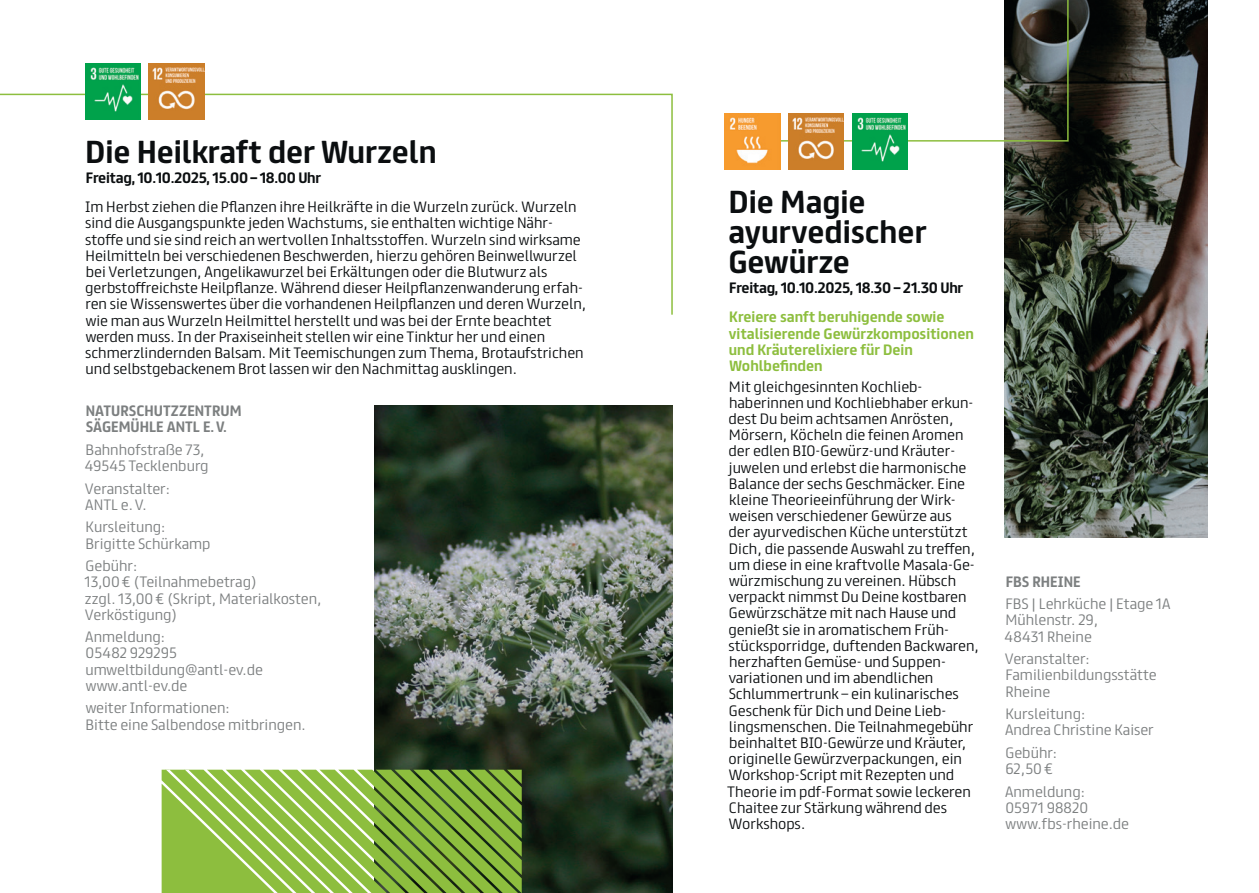
<style>
.page{position:relative;width:1259px;height:893px;background:#fff}
.page>*{position:absolute;margin:0;border:0;box-sizing:border-box;transform-origin:0 0}
.t1{font:700 28.5px/30px "FS Truman";color:#0b0e10}
.t2{font:300 13.5px/16.2px "FS Truman";color:#0b0e10}
.t3{font:300 13.5px/16.2px "FS Truman";color:#7c7f80}
.t4{font:700 13.5px/16.2px "FS Truman";color:#8dbe3e}
.t5{font:700 13.5px "FS Truman";letter-spacing:-.02em;color:#0b0e10}
.t6{font:700 13.5px/16.2px "FS Truman";color:#7c7f80}
</style>
<div class="page">
<img style="left:1005px;top:0;width:203px;height:538px">
<svg style="left:748px;top:0;width:321px;height:142px"></svg>
<svg style="left:0;top:93px;width:673px;height:222px"></svg>
<img style="left:85px;top:64px;width:55px;height:55px">
<img style="left:149px;top:64px;width:55px;height:55px">
<img style="left:725px;top:114px;width:55px;height:55px">
<img style="left:788px;top:114px;width:56px;height:55px">
<img style="left:374px;top:406px;width:298px;height:487px">
<svg style="left:162px;top:770px;width:360px;height:123px;background:#8eb84c"></svg>
<img style="left:852px;top:114px;width:55px;height:55px">
<h1 class="t1" style="left:85px;top:134px;width:353px">Die Heilkraft der Wurzeln</h1>
<p class="t5" style="left:86px;top:166px;width:237px">Freitag, 10.10.2025, 15.00 – 18.00 Uhr</p>
<p class="t2" style="left:85px;top:198px;width:503px">Im Herbst ziehen die Pflanzen ihre Heilkräfte in die Wurzeln zurück. Wurzeln sind die Ausgangspunkte jeden Wachstums, sie enthalten wichtige Nähr&shy;stoffe und sie sind reich an wertvollen Inhaltsstoffen. Wurzeln sind wirksame Heilmitteln bei verschiedenen Beschwerden, hierzu gehören Beinwellwurzel bei Verletzungen, Angelikawurzel bei Erkältungen oder die Blutwurz als gerbstoffreichste Heilpflanze. Während dieser Heilpflanzenwanderung erfah&shy;ren sie Wissenswertes über die vorhandenen Heilpflanzen und deren Wurzeln, wie man aus Wurzeln Heilmittel herstellt und was bei der Ernte beachtet werden muss. In der Praxiseinheit stellen wir eine Tinktur her und einen schmerzlindernden Balsam. Mit Teemischungen zum Thema, Brotaufstrichen und selbstgebackenem Brot lassen wir den Nachmittag ausklingen.</p>
<p class="t6" style="left:86px;top:401px;width:157px">NATURSCHUTZZENTRUM<br>SÄGEMÜHLE ANTL E.V.</p>
<p class="t3" style="left:84px;top:440px;width:126px">Bahnhofstraße 73,<br>49545 Tecklenburg</p>
<p class="t3" style="left:85px;top:479px;width:87px">Veranstalter:<br>ANTL e.V.</p>
<p class="t3" style="left:86px;top:518px;width:126px">Kursleitung:<br>Brigitte Schürkamp</p>
<p class="t3" style="left:85px;top:557px;width:238px">Gebühr:<br>13,00€ (Teilnahmebetrag)<br>zzgl. 13,00€ (Skript, Materialkosten,<br>Verköstigung)</p>
<p class="t3" style="left:85px;top:628px;width:179px">Anmeldung:<br>05482 929295 umweltbildung@antl-ev.de www.antl-ev.de</p>
<p class="t3" style="left:86px;top:699px;width:222px">weiter Informationen:<br>Bitte eine Salbendose mitbringen.</p>
<h1 class="t1" style="left:728px;top:184px;width:200px">Die Magie ayurvedischer<br>Gewürze</h1>
<p class="t5" style="left:729px;top:276px;width:235px">Freitag, 10.10.2025, 18.30 – 21.30 Uhr</p>
<p class="t4" style="left:729px;top:308px;width:246px">Kreiere sanft beruhigende sowie vitalisierende Gewürzkompositionen und Kräuterelixiere für Dein<br>Wohlbefinden</p>
<p class="t2" style="left:727px;top:377px;width:253px">Mit gleichgesinnten Kochlieb&shy;haberinnen und Kochliebhaber erkun&shy;dest Du beim achtsamen Anrösten, Mörsern, Köcheln die feinen Aromen der edlen BIO-Gewürz-und Kräuter&shy;juwelen und erlebst die harmonische Balance der sechs Geschmäcker. Eine kleine Theorieeinführung der Wirk&shy;weisen verschiedener Gewürze aus<br>der ayurvedischen Küche unterstützt Dich, die passende Auswahl zu treffen, um diese in eine kraftvolle Masala-Ge&shy;würzmischung zu vereinen. Hübsch verpackt nimmst Du Deine kostbaren Gewürzschätze mit nach Hause und genießt sie in aromatischem Früh&shy;stücksporridge, duftenden Backwaren, herzhaften Gemüse- und Suppen&shy;variationen und im abendlichen Schlummertrunk – ein kulinarisches Geschenk für Dich und Deine Lieb&shy;lingsmenschen. Die Teilnahmegebühr beinhaltet BIO-Gewürze und Kräuter, originelle Gewürzverpackungen, ein Workshop-Script mit Rezepten und Theorie im pdf-Format sowie leckeren Chaitee zur Stärkung während des Workshops.</p>
<p class="t6" style="left:1005px;top:572px;width:76px">FBS RHEINE</p>
<p class="t3" style="left:1004px;top:595px;width:168px">FBS | Lehrküche | Etage 1A<br>Mühlenstr. 29,<br>48431 Rheine</p>
<p class="t3" style="left:1004px;top:650px;width:154px">Veranstalter:<br>Familienbildungsstätte<br>Rheine</p>
<p class="t3" style="left:1005px;top:705px;width:150px">Kursleitung:<br>Andrea Christine Kaiser</p>
<p class="t3" style="left:1005px;top:743px;width:53px">Gebühr:<br>62,50€</p>
<p class="t3" style="left:1005px;top:782px;width:126px">Anmeldung:<br>05971 98820 www.fbs-rheine.de</p>
</div>
